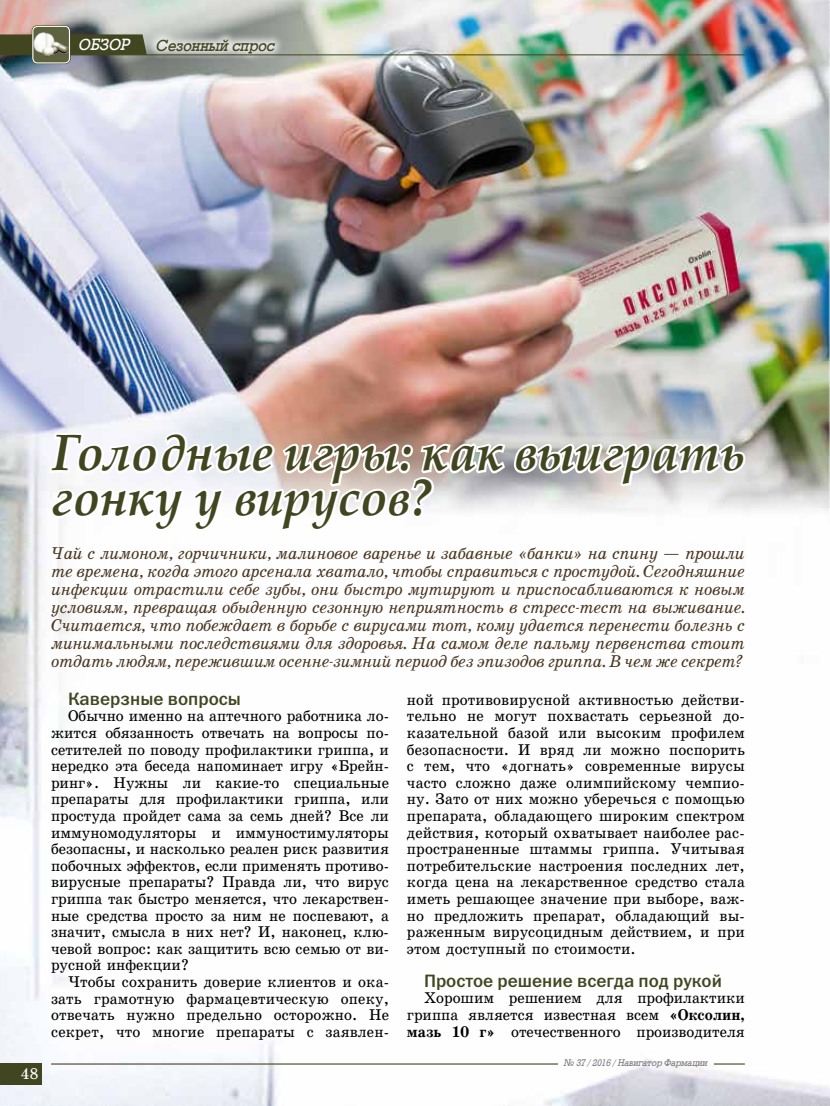
<style>
.page{position:relative;width:830px;height:1106px;background:#fff}
.page>*{position:absolute;margin:0;border:0;box-sizing:border-box;transform-origin:0 0}
.t1{font:italic 700 48.75px/45px "Palladium C";color:#424620;scale:.95 1}
.t2{font:18px "Franklin Gothic Medium C";color:#424620}
.t3{font:italic 17.4px/18px "School Book C";letter-spacing:-.02em;color:#4b3721;text-align:justify;scale:.95 1}
.t4{font:15.75px/16.6px "School Book C";letter-spacing:.005em;color:#000;text-align:justify;scale:.95 1}
.t5{font:italic 15.75px "Rodeo";color:#424620;scale:.95 1}
.t6{font:italic 15.75px "Rodeo";color:#fff;scale:.95 1}
.t7{font:15.75px "School Book C";color:#fff;scale:.95 1}
.t8{font:italic 9.45px "Rodeo";letter-spacing:-.01em;color:#818084;scale:.95 1}
.s1{font-weight:700}
</style>
<div class="page">
<img style="left:0;top:0;width:829px;height:1106px">
<div style="left:147px;top:30px;width:137px;height:33px;background:#fff;opacity:.75"></div>
<div style="left:32px;top:25px;width:39px;height:39px;border:2px solid #424620;border-radius:5px"></div>
<svg style="left:0;top:34px;width:147px;height:20px;background:#464a25"></svg>
<div style="left:0;top:1063px;width:41px;height:21px;background:#424620"></div>
<hr style="left:713px;top:1063px;width:31px;height:1px;background:#424620">
<hr style="left:51px;top:1063px;width:506px;height:1px;background:#424620">
<hr style="left:0;top:54px;width:744px;height:1px;background:#424620">
<img style="left:33px;top:26px;width:36px;height:37px">
<div style="left:32px;top:26px;width:38px;height:37px;border:1px solid #fff;border-radius:5px"></div>
<svg style="left:47px;top:401px;width:700px;height:133px"></svg>
<p class="t6" style="left:79px;top:35px;width:55px">ОБЗОР</p>
<p class="t5" style="left:156px;top:36px;width:126px">Сезонный спрос</p>
<p class="t7" style="left:21px;top:1065px;width:20px">48</p>
<h1 class="t1" style="left:51px;top:432px;width:731px">Голодные игры: как выиграть гонку у вирусов?</h1>
<p class="t3" style="left:51px;top:544px;width:731px">Чай с лимоном, горчичники, малиновое варенье и забавные «банки» на спину — прошли те времена, когда этого арсенала хватало, чтобы справиться с простудой. Сегодняшние инфекции отрастили себе зубы, они быстро мутируют и приспосабливаются к новым условиям, превращая обыденную сезонную неприятность в стресс-тест на выживание.<br>Считается, что побеждает в борьбе с вирусами тот, кому удается перенести болезнь с минимальными последствиями для здоровья. На самом деле пальму первенства стоит отдать людям, пережившим осенне-зимний период без эпизодов гриппа. В чем же секрет?</p>
<p class="t2" style="left:68px;top:688px;width:174px">Каверзные вопросы</p>
<p class="t4" style="left:51px;top:708px;width:357px;text-indent:17px">Обычно именно на аптечного работника ло&shy;жится обязанность отвечать на вопросы по&shy;сетителей по поводу профилактики гриппа, и нередко эта беседа напоминает игру «Брейн&shy;ринг». Нужны ли какие-то специальные препараты для профилактики гриппа, или простуда пройдет сама за семь дней? Все ли иммуномодуляторы и иммуностимуляторы безопасны, и насколько реален риск развития побочных эффектов, если применять противо&shy;вирусные препараты? Правда ли, что вирус гриппа так быстро меняется, что лекарствен&shy;ные средства просто за ним не поспевают, а значит, смысла в них нет? И, наконец, клю&shy;чевой вопрос: как защитить всю семью от ви&shy;русной инфекции?</p>
<p class="t4" style="left:51px;top:973px;width:357px;text-indent:17px">Чтобы сохранить доверие клиентов и ока&shy;зать грамотную фармацевтическую опеку, отвечать нужно предельно осторожно. Не секрет, что многие препараты с заявлен-</p>
<p class="t4" style="left:407px;top:691px;width:357px">ной противовирусной активностью действи&shy;тельно не могут похвастать серьезной до&shy;казательной базой или высоким профилем безопасности. И вряд ли можно поспорить с тем, что «догнать» современные вирусы часто сложно даже олимпийскому чемпио&shy;ну. Зато от них можно уберечься с помощью препарата, обладающего широким спектром действия, который охватывает наиболее рас&shy;пространенные штаммы гриппа. Учитывая потребительские настроения последних лет, когда цена на лекарственное средство стала иметь решающее значение при выборе, важ&shy;но предложить препарат, обладающий вы&shy;раженным вирусоцидным действием, и при этом доступный по стоимости.</p>
<p class="t2" style="left:424px;top:970px;width:299px">Простое решение всегда под рукой</p>
<p class="t4" style="left:407px;top:990px;width:357px;text-indent:17px">Хорошим решением для профилактики гриппа является известная всем <span class="s1">«Оксолин, мазь 10 г»</span> отечественного производителя</p>
<p class="t8" style="left:564px;top:1057px;width:152px">№ 37 / 2016 / Навигатор Фармации</p>
</div>
